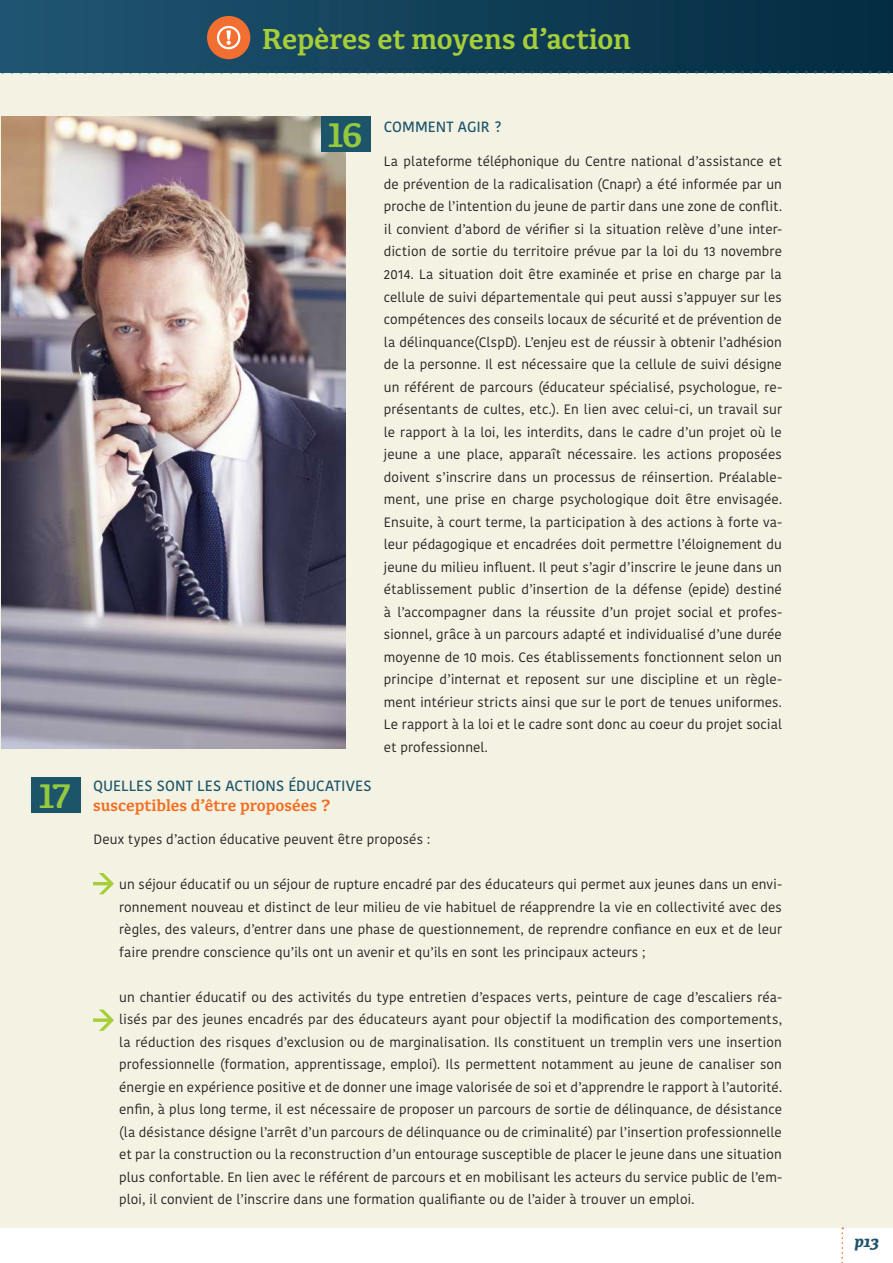
<style>
.page{position:relative;width:893px;height:1263px;background:#fff}
.page>*{position:absolute;margin:0;border:0;box-sizing:border-box;transform-origin:0 0}
.t1{font:700 37.65px "Kefa II Pro";color:#93c83f}
.t2{font:700 30px "Kefa II Pro";letter-spacing:-.005em;color:#a6ce39}
.t3{font:700 16.95px "Kefa II Pro";color:#f36e21}
.t4{font:italic 900 16.5px "Kefa II Pro";color:#1c546a}
.t5{font:500 14.85px "Kohinoor Bangla";letter-spacing:.005em;color:#1c546a}
.t6{font:13.5px/22.5px "Kohinoor Bangla";letter-spacing:.01em;color:#231f20;text-align:justify}
</style>
<div class="page">
<div style="left:0;top:0;width:893px;height:1227px;background:#f4f2e3"></div>
<img style="left:2px;top:116px;width:344px;height:632px">
<svg style="left:841px;top:1227px;width:2px;height:36px"></svg>
<div style="left:0;top:0;width:893px;height:72px;background:linear-gradient(to right,#215572,#032b41)"></div>
<svg style="left:0;top:71px;width:893px;height:3px"></svg>
<div style="left:321px;top:116px;width:49px;height:36px;background:#1c546a"></div>
<div style="left:31px;top:777px;width:49px;height:36px;background:#1c546a"></div>
<svg style="left:93px;top:873px;width:21px;height:21px"></svg>
<svg style="left:93px;top:1009px;width:21px;height:22px"></svg>
<div style="left:207px;top:16px;width:43px;height:43px;background:#f36e31;border-radius:50%"></div>
<svg style="left:217px;top:26px;width:23px;height:23px"></svg>
<h2 class="t2" style="left:262px;top:22px;width:370px">Repères et moyens d’action</h2>
<h1 class="t1" style="left:328px;top:112px;width:36px">16</h1>
<h1 class="t1" style="left:40px;top:773px;width:33px">17</h1>
<p class="t5" style="left:93px;top:774px;width:280px">QUELLES SONT LES ACTIONS ÉDUCATIVES</p>
<p class="t3" style="left:93px;top:795px;width:239px">susceptibles d’être proposées ?</p>
<p class="t5" style="left:384px;top:115px;width:119px">COMMENT AGIR ?</p>
<p class="t6" style="left:384px;top:150px;width:400px">La plateforme téléphonique du Centre national d’assistance et de prévention de la radicalisation (Cnapr) a été informée par un proche de l’intention du jeune de partir dans une zone de conflit. il convient d’abord de vérifier si la situation relève d’une inter&shy;diction de sortie du territoire prévue par la loi du 13 novembre 2014. La situation doit être examinée et prise en charge par la cellule de suivi départementale qui peut aussi s’appuyer sur les compétences des conseils locaux de sécurité et de prévention de la délinquance(ClspD). L’enjeu est de réussir à obtenir l’adhésion de la personne. Il est nécessaire que la cellule de suivi désigne un référent de parcours (éducateur spécialisé, psychologue, re&shy;présentants de cultes, etc.). En lien avec celui-ci, un travail sur le rapport à la loi, les interdits, dans le cadre d’un projet où le jeune a une place, apparaît nécessaire. les actions proposées doivent s’inscrire dans un processus de réinsertion. Préalable&shy;ment, une prise en charge psychologique doit être envisagée.<br>Ensuite, à court terme, la participation à des actions à forte va&shy;leur pédagogique et encadrées doit permettre l’éloignement du jeune du milieu influent. Il peut s’agir d’inscrire le jeune dans un établissement public d’insertion de la défense (epide) destiné à l’accompagner dans la réussite d’un projet social et profes&shy;sionnel, grâce à un parcours adapté et individualisé d’une durée moyenne de 10 mois. Ces établissements fonctionnent selon un principe d’internat et reposent sur une discipline et un règle&shy;ment intérieur stricts ainsi que sur le port de tenues uniformes.<br>Le rapport à la loi et le cadre sont donc au coeur du projet social et professionnel.</p>
<p class="t6" style="left:94px;top:828px;width:338px">Deux types d’action éducative peuvent être proposés :</p>
<p class="t6" style="left:119px;top:873px;width:664px">un séjour éducatif ou un séjour de rupture encadré par des éducateurs qui permet aux jeunes dans un envi&shy;ronnement nouveau et distinct de leur milieu de vie habituel de réapprendre la vie en collectivité avec des règles, des valeurs, d’entrer dans une phase de questionnement, de reprendre confiance en eux et de leur faire prendre conscience qu’ils ont un avenir et qu’ils en sont les principaux acteurs ;</p>
<p class="t6" style="left:119px;top:985px;width:664px">un chantier éducatif ou des activités du type entretien d’espaces verts, peinture de cage d’escaliers réa&shy;lisés par des jeunes encadrés par des éducateurs ayant pour objectif la modification des comportements, la réduction des risques d’exclusion ou de marginalisation. Ils constituent un tremplin vers une insertion professionnelle (formation, apprentissage, emploi). Ils permettent notamment au jeune de canaliser son énergie en expérience positive et de donner une image valorisée de soi et d’apprendre le rapport à l’autorité. enfin, à plus long terme, il est nécessaire de proposer un parcours de sortie de délinquance, de désistance (la désistance désigne l’arrêt d’un parcours de délinquance ou de criminalité) par l’insertion professionnelle et par la construction ou la reconstruction d’un entourage susceptible de placer le jeune dans une situation plus confortable. En lien avec le référent de parcours et en mobilisant les acteurs du service public de l’em&shy;ploi, il convient de l’inscrire dans une formation qualifiante ou de l’aider à trouver un emploi.</p>
<p class="t4" style="left:855px;top:1231px;width:26px">p13</p>
</div>
